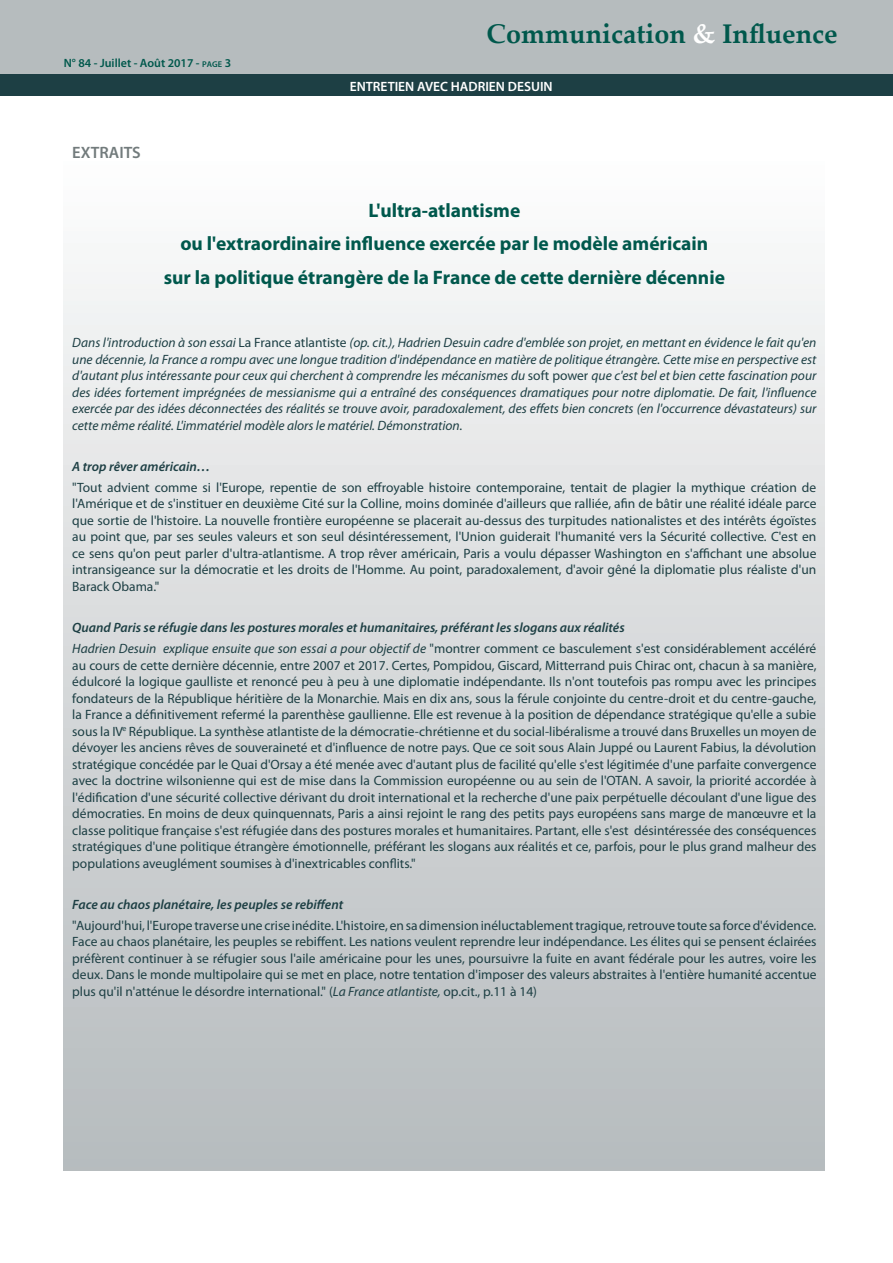
<style>
.page{position:relative;width:893px;height:1263px;background:#fff}
.page>*{position:absolute;margin:0;border:0;box-sizing:border-box;transform-origin:0 0}
.t1{font:700 27px "Palatino Linotype";color:#00584c}
.Titre_article_P1-4{font:700 19.5px "Myriad Pro";color:#00584c}
.Titre_colonnes{font:600 16.5px "Myriad Pro";color:#727b7c}
.Style_de_paragraphe{font:13.5px/16.5px "Myriad Pro";color:#1d3f44;text-align:justify}
.Style_de_paragraphe-2{font:italic 13.5px/16.5px "Myriad Pro";color:#1d3f44;text-align:justify}
.Style_de_paragraphe-3{font:italic 600 13.5px "Myriad Pro";color:#1d3f44}
.t2{font:600 13.5px "Myriad Pro";color:#fff}
.t3{font:600 12px "Myriad Pro";color:#00584c}
.s1{font-size:8.4px}
.s2{color:#fff}
.s3{font-style:normal}
.s4{font-style:italic}
</style>
<div class="page">
<div style="left:0;top:0;width:893px;height:74px;background:#b6bcbe"></div>
<div style="left:0;top:75px;width:893px;height:21px;background:#1d3f44"></div>
<div style="left:64px;top:123px;width:761px;height:1047px;background:linear-gradient(to bottom,#fff,#b4b9bc)"></div>
<p class="t3" style="left:64px;top:55px;width:169px">N° 84 - Juillet - Août 2017 - <span class="s1">page</span> 3</p>
<p class="Titre_colonnes" style="left:72px;top:141px;width:70px">EXTRAITS</p>
<p class="t1" style="left:487px;top:14px;width:353px">Communication <span class="s2">&amp;</span> Influence</p>
<p class="t2" style="left:350px;top:78px;width:204px">ENTRETIEN AVEC HADRIEN DESUIN</p>
<p class="Titre_article_P1-4" style="left:368px;top:197px;width:153px">L'ultra-atlantisme</p>
<p class="Titre_article_P1-4" style="left:180px;top:231px;width:529px">ou l'extraordinaire influence exercée par le modèle américain</p>
<p class="Titre_article_P1-4" style="left:164px;top:265px;width:563px">sur la politique étrangère de la France de cette dernière décennie</p>
<p class="Style_de_paragraphe-2" style="left:72px;top:334px;width:746px">Dans l'introduction à son essai <span class="s3">La France atlantiste</span> (op. cit.), Hadrien Desuin cadre d'emblée son projet, en mettant en évidence le fait qu'en une décennie, la France a rompu avec une longue tradition d'indépendance en matière de politique étrangère. Cette mise en perspective est d'autant plus intéressante pour ceux qui cherchent à comprendre les mécanismes du <span class="s3">soft power</span> que c'est bel et bien cette fascination pour des idées fortement imprégnées de messianisme qui a entraîné des conséquences dramatiques pour notre diplomatie. De fait, l'influence exercée par des idées déconnectées des réalités se trouve avoir, paradoxalement, des effets bien concrets (en l'occurrence dévastateurs) sur cette même réalité. L'immatériel modèle alors le matériel. Démonstration.</p>
<p class="Style_de_paragraphe-3" style="left:72px;top:458px;width:140px">A trop rêver américain…</p>
<p class="Style_de_paragraphe" style="left:72px;top:479px;width:746px">"Tout advient comme si l'Europe, repentie de son effroyable histoire contemporaine, tentait de plagier la mythique création de l'Amérique et de s'instituer en deuxième Cité sur la Colline, moins dominée d'ailleurs que ralliée, afin de bâtir une réalité idéale parce que sortie de l'histoire. La nouvelle frontière européenne se placerait au-dessus des turpitudes nationalistes et des intérêts égoïstes au point que, par ses seules valeurs et son seul désintéressement, l'Union guiderait l'humanité vers la Sécurité collective. C'est en ce sens qu'on peut parler d'ultra-atlantisme. A trop rêver américain, Paris a voulu dépasser Washington en s'affichant une absolue intransigeance sur la démocratie et les droits de l'Homme. Au point, paradoxalement, d'avoir gêné la diplomatie plus réaliste d'un Barack Obama."</p>
<p class="Style_de_paragraphe-3" style="left:72px;top:619px;width:554px">Quand Paris se réfugie dans les postures morales et humanitaires, préférant les slogans aux réalités</p>
<p class="Style_de_paragraphe" style="left:72px;top:640px;width:746px"><span class="s4">Hadrien Desuin explique ensuite que son essai a pour objectif de</span> "montrer comment ce basculement s'est considérablement accéléré au cours de cette dernière décennie, entre 2007 et 2017. Certes, Pompidou, Giscard, Mitterrand puis Chirac ont, chacun à sa manière, édulcoré la logique gaulliste et renoncé peu à peu à une diplomatie indépendante. Ils n'ont toutefois pas rompu avec les principes fondateurs de la République héritière de la Monarchie. Mais en dix ans, sous la férule conjointe du centre-droit et du centre-gauche, la France a définitivement refermé la parenthèse gaullienne. Elle est revenue à la position de dépendance stratégique qu'elle a subie sous la IV<sup>e</sup> République. La synthèse atlantiste de la démocratie-chrétienne et du social-libéralisme a trouvé dans Bruxelles un moyen de dévoyer les anciens rêves de souveraineté et d'influence de notre pays. Que ce soit sous Alain Juppé ou Laurent Fabius, la dévolution stratégique concédée par le Quai d'Orsay a été menée avec d'autant plus de facilité qu'elle s'est légitimée d'une parfaite convergence avec la doctrine wilsonienne qui est de mise dans la Commission européenne ou au sein de l'OTAN. A savoir, la priorité accordée à l'édification d'une sécurité collective dérivant du droit international et la recherche d'une paix perpétuelle découlant d'une ligue des démocraties. En moins de deux quinquennats, Paris a ainsi rejoint le rang des petits pays européens sans marge de manœuvre et la classe politique française s'est réfugiée dans des postures morales et humanitaires. Partant, elle s'est désintéressée des conséquences stratégiques d'une politique étrangère émotionnelle, préférant les slogans aux réalités et ce, parfois, pour le plus grand malheur des populations aveuglément soumises à d'inextricables conflits."</p>
<p class="Style_de_paragraphe-3" style="left:72px;top:896px;width:273px">Face au chaos planétaire, les peuples se rebiffent</p>
<p class="Style_de_paragraphe" style="left:72px;top:917px;width:746px">"Aujourd'hui, l'Europe traverse une crise inédite. L'histoire, en sa dimension inéluctablement tragique, retrouve toute sa force d'évidence.<br>Face au chaos planétaire, les peuples se rebiffent. Les nations veulent reprendre leur indépendance. Les élites qui se pensent éclairées préfèrent continuer à se réfugier sous l'aile américaine pour les unes, poursuivre la fuite en avant fédérale pour les autres, voire les deux. Dans le monde multipolaire qui se met en place, notre tentation d'imposer des valeurs abstraites à l'entière humanité accentue plus qu'il n'atténue le désordre international." (<span class="s4">La France atlantiste,</span> op.cit., p.11 à 14)</p>
</div>
